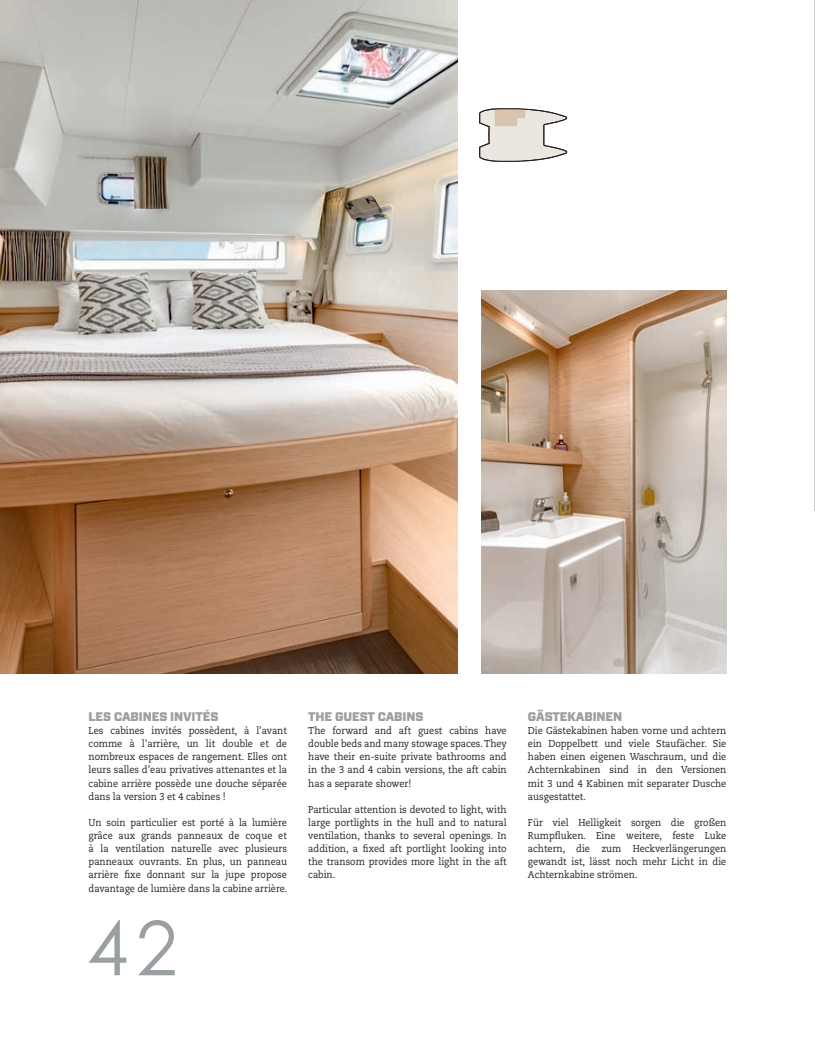
<style>
.page{position:relative;width:815px;height:1053px;background:#fff}
.page>*{position:absolute;margin:0;border:0;box-sizing:border-box;transform-origin:0 0}
.t1{font:75px "Century Gothic";color:#9a9fa1}
.t2{font:900 12.5px "Forza";letter-spacing:-.01em;color:#9a9fa1;scale:.91 1}
.t3{font:10px/13.1px "Caecilia";color:#231f20;text-align:justify;scale:.92 1}
</style>
<div class="page">
<hr style="left:814px;top:0;width:1px;height:1052px;background:#9a9fa1">
<img style="left:482px;top:291px;width:244px;height:382px">
<svg style="left:814px;top:0;width:1px;height:510px"></svg>
<svg style="left:479px;top:108px;width:89px;height:54px"></svg>
<img style="left:0;top:0;width:457px;height:673px">
<p class="t2" style="left:89px;top:708px;width:144px">LES CABINES INVITÉS</p>
<p class="t3" style="left:89px;top:724px;width:217px">Les cabines invités possèdent, à l’avant comme à l’arrière, un lit double et de nombreux espaces de rangement. Elles ont leurs salles d’eau privatives attenantes et la cabine arrière possède une douche séparée dans la version 3 et 4 cabines !</p>
<p class="t3" style="left:89px;top:816px;width:218px">Un soin particulier est porté à la lumière grâce aux grands panneaux de coque et à la ventilation naturelle avec plusieurs panneaux ouvrants. En plus, un panneau arrière fixe donnant sur la jupe propose davantage de lumière dans la cabine arrière.</p>
<h1 class="t1" style="left:87px;top:902px;width:92px">42</h1>
<p class="t2" style="left:308px;top:708px;width:128px">THE GUEST CABINS</p>
<p class="t3" style="left:308px;top:724px;width:217px">The forward and aft guest cabins have double beds and many stowage spaces. They have their en-suite private bathrooms and in the 3 and 4 cabin versions, the aft cabin has a separate shower!</p>
<p class="t3" style="left:308px;top:802px;width:217px">Particular attention is devoted to light, with large portlights in the hull and to natural ventilation, thanks to several openings. In addition, a fixed aft portlight looking into the transom provides more light in the aft cabin.</p>
<p class="t2" style="left:528px;top:708px;width:105px">GÄSTEKABINEN</p>
<p class="t3" style="left:528px;top:724px;width:217px">Die Gästekabinen haben vorne und achtern ein Doppelbett und viele Staufächer. Sie haben einen eigenen Waschraum, und die Achternkabinen sind in den Versionen mit 3 und 4 Kabinen mit separater Dusche ausgestattet.</p>
<p class="t3" style="left:528px;top:816px;width:217px">Für viel Helligkeit sorgen die großen Rumpfluken. Eine weitere, feste Luke achtern, die zum Heckverlängerungen gewandt ist, lässt noch mehr Licht in die Achternkabine strömen.</p>
</div>
